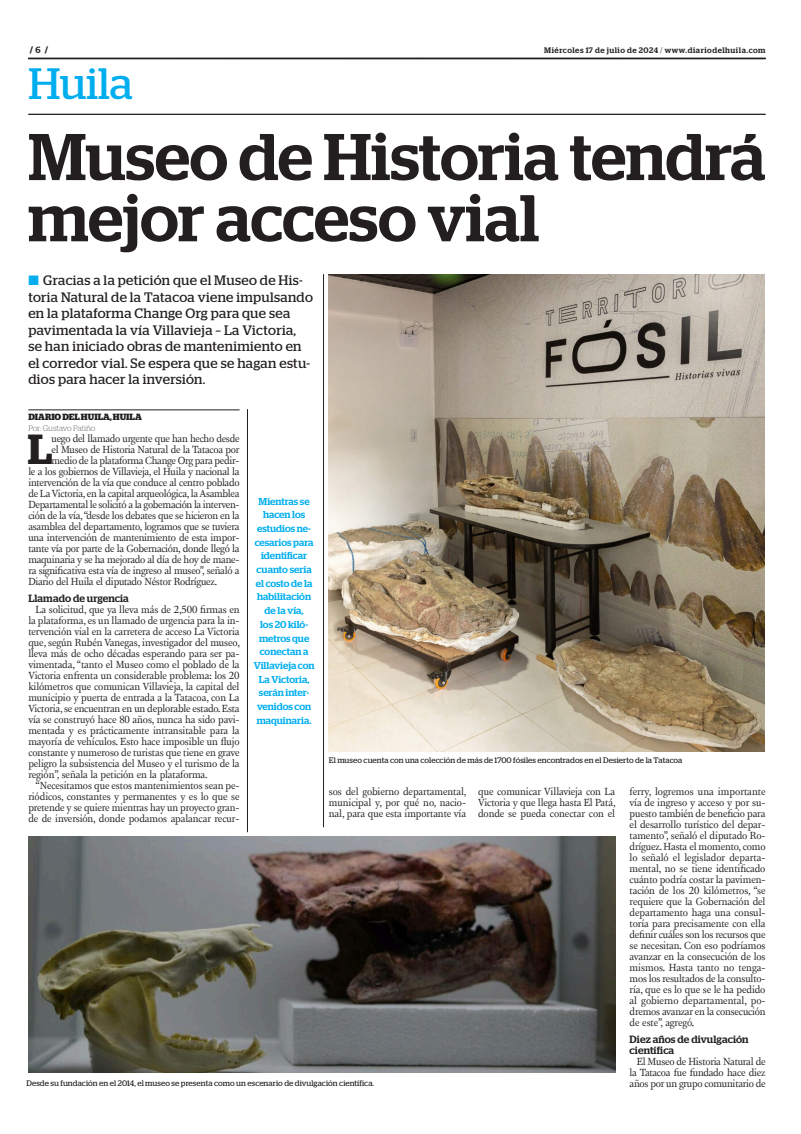
<style>
.page{position:relative;width:801px;height:1134px;background:#fff}
.page>*{position:absolute;margin:0;border:0;box-sizing:border-box;transform-origin:0 0}
.TITULO{font:500 65.9px/61.2px "Stag";color:#231f20}
.t1{font:43.9px "Stag";color:#00aeef}
.TEXTO_UNO{font:600 42px "Stag";color:#231f20}
.SUMARIO{font:13.7px/16.5px "Stag";letter-spacing:.025em;color:#231f20}
.TEXTO{font:10.6px/11px "New Fournier BP";letter-spacing:-.01em;color:#231f20;text-align:justify}
.TEXTO_UNO-2{font:10.6px "New Fournier BP";letter-spacing:-.025em;color:#231f20}
.INTERTITULO{font:500 10.5px/11px "Stag";letter-spacing:.01em;color:#231f20}
.DESTACADO_AZUL{font:500 10px/13.7px "Stag";color:#00aeef;text-align:center}
.CREDITO_1{font:700 9px "Stag";color:#231f20}
.PIE_DE_FOTO{font:8px "Stag";letter-spacing:.01em;color:#231f20}
.t2{font:500 8px "Stag";letter-spacing:.06em;color:#231f20}
.CREDITO_2{font:300 8px "Stag";letter-spacing:-.01em;color:#6c6d70}
.s1{font-weight:500}
.s2{font-weight:300}
.s3{color:#00aeef}
</style>
<div class="page">
<svg style="left:28px;top:58px;width:737px;height:1px"></svg>
<hr style="left:28px;top:114px;width:737px;height:1px;background:#231f20">
<img style="left:329px;top:274px;width:435px;height:477px">
<img style="left:28px;top:836px;width:587px;height:236px">
<hr style="left:28px;top:410px;width:212px;height:1px;background:#231f20">
<hr style="left:323px;top:274px;width:1px;height:553px;background:#231f20">
<hr style="left:247px;top:409px;width:1px;height:423px;background:#231f20">
<p class="CREDITO_1" style="left:30px;top:45px;width:20px">/ <span class="s1">6</span> /</p>
<p class="t2" style="left:544px;top:45px;width:223px">Miércoles 17 de julio de 2024 <span class="s2">/</span> www.diariodelhuila.com</p>
<p class="t1" style="left:28px;top:58px;width:106px">Huila</p>
<p class="TITULO" style="left:28px;top:126px;width:739px">Museo de Historia tendrá mejor acceso vial</p>
<p class="SUMARIO" style="left:28px;top:272px;width:286px"><span class="s3">■</span> Gracias a la petición que el Museo de His&shy;toria Natural de la Tatacoa viene impulsando en la plataforma Change Org para que sea pavimentada la vía Villavieja – La Victoria, se han iniciado obras de mantenimiento en el corredor vial. Se espera que se hagan estu&shy;dios para hacer la inversión.</p>
<p class="CREDITO_1" style="left:28px;top:412px;width:115px">DIARIO DEL HUILA, HUILA</p>
<p class="CREDITO_2" style="left:28px;top:424px;width:69px">Por: Gustavo Patiño</p>
<p class="TEXTO_UNO" style="left:28px;top:425px;width:26px">L</p>
<p class="TEXTO_UNO-2" style="left:51px;top:432px;width:190px">uego del llamado urgente que han hecho desde</p>
<p class="TEXTO_UNO-2" style="left:51px;top:443px;width:190px">el Museo de Historia Natural de la Tatacoa por</p>
<p class="TEXTO_UNO-2" style="left:51px;top:454px;width:190px">medio de la plataforma Change Org para pedir-</p>
<p class="TEXTO_UNO-2" style="left:28px;top:465px;width:213px">le a los gobiernos de Villavieja, el Huila y nacional la</p>
<p class="TEXTO_UNO-2" style="left:28px;top:476px;width:213px">intervención de la vía que conduce al centro poblado</p>
<p class="TEXTO_UNO-2" style="left:28px;top:487px;width:213px">de La Victoria, en la capital arqueológica, la Asamblea</p>
<p class="TEXTO_UNO-2" style="left:28px;top:498px;width:213px">Departamental le solicitó a la gobernación la interven-</p>
<p class="TEXTO_UNO-2" style="left:28px;top:509px;width:213px">ción de la vía, “desde los debates que se hicieron en la</p>
<p class="TEXTO_UNO-2" style="left:28px;top:520px;width:213px">asamblea del departamento, logramos que se tuviera</p>
<p class="TEXTO_UNO-2" style="left:28px;top:531px;width:213px">una intervención de mantenimiento de esta impor-</p>
<p class="TEXTO_UNO-2" style="left:28px;top:542px;width:213px">tante vía por parte de la Gobernación, donde llegó la</p>
<p class="TEXTO_UNO-2" style="left:28px;top:553px;width:213px">maquinaria y se ha mejorado al día de hoy de mane-</p>
<p class="TEXTO_UNO-2" style="left:28px;top:564px;width:213px">ra significativa esta vía de ingreso al museo”, señaló a</p>
<p class="TEXTO_UNO-2" style="left:28px;top:575px;width:190px">Diario del Huila el diputado Néstor Rodríguez.</p>
<p class="INTERTITULO" style="left:28px;top:592px;width:102px">Llamado de urgencia</p>
<p class="TEXTO" style="left:28px;top:604px;width:213px;text-indent:7px">La solicitud, que ya lleva más de 2,500 firmas en la plataforma, es un llamado de urgencia para la in&shy;tervención vial en la carretera de acceso La Victoria que, según Rubén Vanegas, investigador del museo, lleva más de ocho décadas esperando para ser pa&shy;vimentada, “tanto el Museo como el poblado de la Victoria enfrenta un considerable problema: los 20 kilómetros que comunican Villavieja, la capital del municipio y puerta de entrada a la Tatacoa, con La Victoria, se encuentran en un deplorable estado. Esta vía se construyó hace 80 años, nunca ha sido pavi&shy;mentada y es prácticamente intransitable para la mayoría de vehículos. Esto hace imposible un flujo constante y numeroso de turistas que tiene en grave peligro la subsistencia del Museo y el turismo de la región”, señala la petición en la plataforma.</p>
<p class="TEXTO" style="left:28px;top:780px;width:213px;text-indent:7px">“Necesitamos que estos mantenimientos sean pe&shy;riódicos, constantes y permanentes y es lo que se pretende y se quiere mientras hay un proyecto gran&shy;de de inversión, donde podamos apalancar recur-</p>
<p class="TEXTO" style="left:629px;top:786px;width:137px">ferry, logremos una importante vía de ingreso y acceso y por su&shy;puesto también de beneficio para el desarrollo turístico del depar&shy;tamento”, señaló el diputado Ro&shy;dríguez. Hasta el momento, como lo señaló el legislador departa&shy;mental, no se tiene identificado cuánto podría costar la pavimen&shy;tación de los 20 kilómetros, “se requiere que la Gobernación del departamento haga una consul&shy;toría para precisamente con ella definir cuáles son los recursos que se necesitan. Con eso podríamos avanzar en la consecución de los mismos. Hasta tanto no tenga&shy;mos los resultados de la consulto&shy;ría, que es lo que se le ha pedido al gobierno departamental, po&shy;dremos avanzar en la consecución de este”, agregó.</p>
<p class="INTERTITULO" style="left:629px;top:1033px;width:121px">Diez años de divulgación científica</p>
<p class="TEXTO" style="left:629px;top:1056px;width:138px;text-indent:7px">El Museo de Historia Natural de la Tatacoa fue fundado hace diez años por un grupo comunitario de</p>
<p class="DESTACADO_AZUL" style="left:254px;top:494px;width:62px">Mientras se hacen los estudios ne&shy;cesarios para identificar cuanto sería el costo de la habilitación de la vía,<br>los 20 kiló&shy;metros que conectan a<br>Villavieja con<br>La Victoria, serán inter&shy;venidos con maquinaria.</p>
<p class="PIE_DE_FOTO" style="left:329px;top:755px;width:355px">El museo cuenta con una colección de más de 1700 fósiles encontrados en el Desierto de la Tatacoa</p>
<p class="TEXTO" style="left:329px;top:786px;width:139px">sos del gobierno departamental, municipal y, por qué no, nacio&shy;nal, para que esta importante vía</p>
<p class="TEXTO" style="left:478px;top:786px;width:139px">que comunicar Villavieja con La Victoria y que llega hasta El Patá, donde se pueda conectar con el</p>
<p class="PIE_DE_FOTO" style="left:26px;top:1078px;width:349px">Desde su fundación en el 2014, el museo se presenta como un escenario de divulgación científica.</p>
</div>
